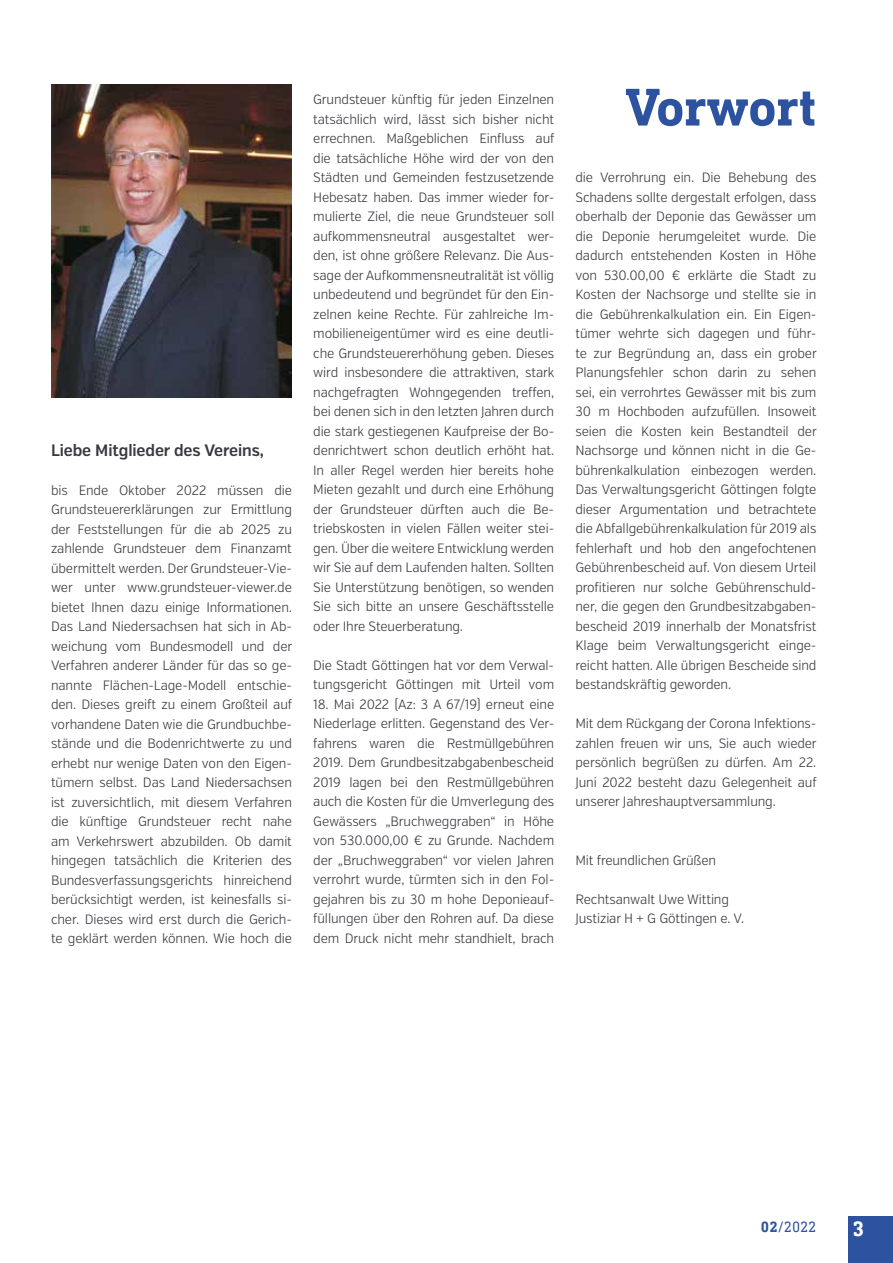
<style>
.page{position:relative;width:893px;height:1263px;background:#fff}
.page>*{position:absolute;margin:0;border:0;box-sizing:border-box;transform-origin:0 0}
.t1{font:700 54px "DIN Next Slab Pro";color:#2d52a0}
.t2{font:700 21px "DIN Next Slab Pro";color:#fff}
.t3{font:600 16.5px "Verb Cond";letter-spacing:-.005em;color:#383a40}
.t4{font:15px "DIN Next Slab Pro";color:#2d52a0}
.t5{font:300 13.5px/19.5px "Verb Cond";letter-spacing:-.01em;color:#383a40;text-align:justify}
.s1{font-weight:700}
</style>
<div class="page">
<div style="left:848px;top:1216px;width:45px;height:47px;background:#2d52a0"></div>
<img style="left:51px;top:85px;width:241px;height:312px">
<p class="t3" style="left:51px;top:440px;width:215px">Liebe Mitglieder des Vereins,</p>
<p class="t5" style="left:51px;top:480px;width:243px">bis Ende Oktober 2022 müssen die Grundsteuererklärungen zur Ermittlung der Feststellungen für die ab 2025 zu zahlende Grundsteuer dem Finanzamt übermittelt werden. Der Grundsteuer-Vie&shy;wer unter www.grundsteuer-viewer.de bietet Ihnen dazu einige Informationen.<br>Das Land Niedersachsen hat sich in Ab&shy;weichung vom Bundesmodell und der Verfahren anderer Länder für das so ge&shy;nannte Flächen-Lage-Modell entschie&shy;den. Dieses greift zu einem Großteil auf vorhandene Daten wie die Grundbuchbe&shy;stände und die Bodenrichtwerte zu und erhebt nur wenige Daten von den Eigen&shy;tümern selbst. Das Land Niedersachsen ist zuversichtlich, mit diesem Verfahren die künftige Grundsteuer recht nahe am Verkehrswert abzubilden. Ob damit hingegen tatsächlich die Kriterien des Bundesverfassungsgerichts hinreichend berücksichtigt werden, ist keinesfalls si&shy;cher. Dieses wird erst durch die Gerich&shy;te geklärt werden können. Wie hoch die</p>
<p class="t5" style="left:313px;top:90px;width:243px">Grundsteuer künftig für jeden Einzelnen tatsächlich wird, lässt sich bisher nicht errechnen. Maßgeblichen Einfluss auf die tatsächliche Höhe wird der von den Städten und Gemeinden festzusetzende Hebesatz haben. Das immer wieder for&shy;mulierte Ziel, die neue Grundsteuer soll aufkommensneutral ausgestaltet wer&shy;den, ist ohne größere Relevanz. Die Aus&shy;sage der Aufkommensneutralität ist völlig unbedeutend und begründet für den Ein&shy;zelnen keine Rechte. Für zahlreiche Im&shy;mobilieneigentümer wird es eine deutli&shy;che Grundsteuererhöhung geben. Dieses wird insbesondere die attraktiven, stark nachgefragten Wohngegenden treffen, bei denen sich in den letzten Jahren durch die stark gestiegenen Kaufpreise der Bo&shy;denrichtwert schon deutlich erhöht hat.<br>In aller Regel werden hier bereits hohe Mieten gezahlt und durch eine Erhöhung der Grundsteuer dürften auch die Be&shy;triebskosten in vielen Fällen weiter stei&shy;gen. Über die weitere Entwicklung werden wir Sie auf dem Laufenden halten. Sollten Sie Unterstützung benötigen, so wenden Sie sich bitte an unsere Geschäftsstelle oder Ihre Steuerberatung.</p>
<p class="t5" style="left:313px;top:656px;width:242px">Die Stadt Göttingen hat vor dem Verwal&shy;tungsgericht Göttingen mit Urteil vom</p>
<p class="t5" style="left:313px;top:695px;width:242px">18. Mai 2022 (Az: 3 A 67/19) erneut eine Niederlage erlitten. Gegenstand des Ver&shy;fahrens waren die Restmüllgebühren 2019. Dem Grundbesitzabgabenbescheid 2019 lagen bei den Restmüllgebühren auch die Kosten für die Umverlegung des Gewässers „Bruchweggraben“ in Höhe von 530.000,00 € zu Grunde. Nachdem der „Bruchweggraben“ vor vielen Jahren verrohrt wurde, türmten sich in den Fol&shy;gejahren bis zu 30 m hohe Deponieauf&shy;füllungen über den Rohren auf. Da diese dem Druck nicht mehr standhielt, brach</p>
<h1 class="t1" style="left:625px;top:76px;width:193px">Vorwort</h1>
<p class="t5" style="left:575px;top:168px;width:243px">die Verrohrung ein. Die Behebung des Schadens sollte dergestalt erfolgen, dass oberhalb der Deponie das Gewässer um die Deponie herumgeleitet wurde. Die dadurch entstehenden Kosten in Höhe von 530.00,00 € erklärte die Stadt zu Kosten der Nachsorge und stellte sie in die Gebührenkalkulation ein. Ein Eigen&shy;tümer wehrte sich dagegen und führ&shy;te zur Begründung an, dass ein grober Planungsfehler schon darin zu sehen sei, ein verrohrtes Gewässer mit bis zum 30 m Hochboden aufzufüllen. Insoweit seien die Kosten kein Bestandteil der Nachsorge und können nicht in die Ge&shy;bührenkalkulation einbezogen werden.<br>Das Verwaltungsgericht Göttingen folgte dieser Argumentation und betrachtete die Abfallgebührenkalkulation für 2019 als fehlerhaft und hob den angefochtenen Gebührenbescheid auf. Von diesem Urteil profitieren nur solche Gebührenschuld&shy;ner, die gegen den Grundbesitzabgaben&shy;bescheid 2019 innerhalb der Monatsfrist Klage beim Verwaltungsgericht einge&shy;reicht hatten. Alle übrigen Bescheide sind bestandskräftig geworden.</p>
<p class="t5" style="left:575px;top:714px;width:243px">Mit dem Rückgang der Corona Infektions&shy;zahlen freuen wir uns, Sie auch wieder persönlich begrüßen zu dürfen. Am 22.<br>Juni 2022 besteht dazu Gelegenheit auf unserer Jahreshauptversammlung.</p>
<p class="t5" style="left:575px;top:850px;width:142px">Mit freundlichen Grüßen</p>
<p class="t5" style="left:575px;top:889px;width:170px">Rechtsanwalt Uwe Witting<br>Justiziar H + G Göttingen e. V.</p>
<p class="t4" style="left:761px;top:1218px;width:57px"><span class="s1">02</span>/2022</p>
<h2 class="t2" style="left:853px;top:1217px;width:13px">3</h2>
</div>
